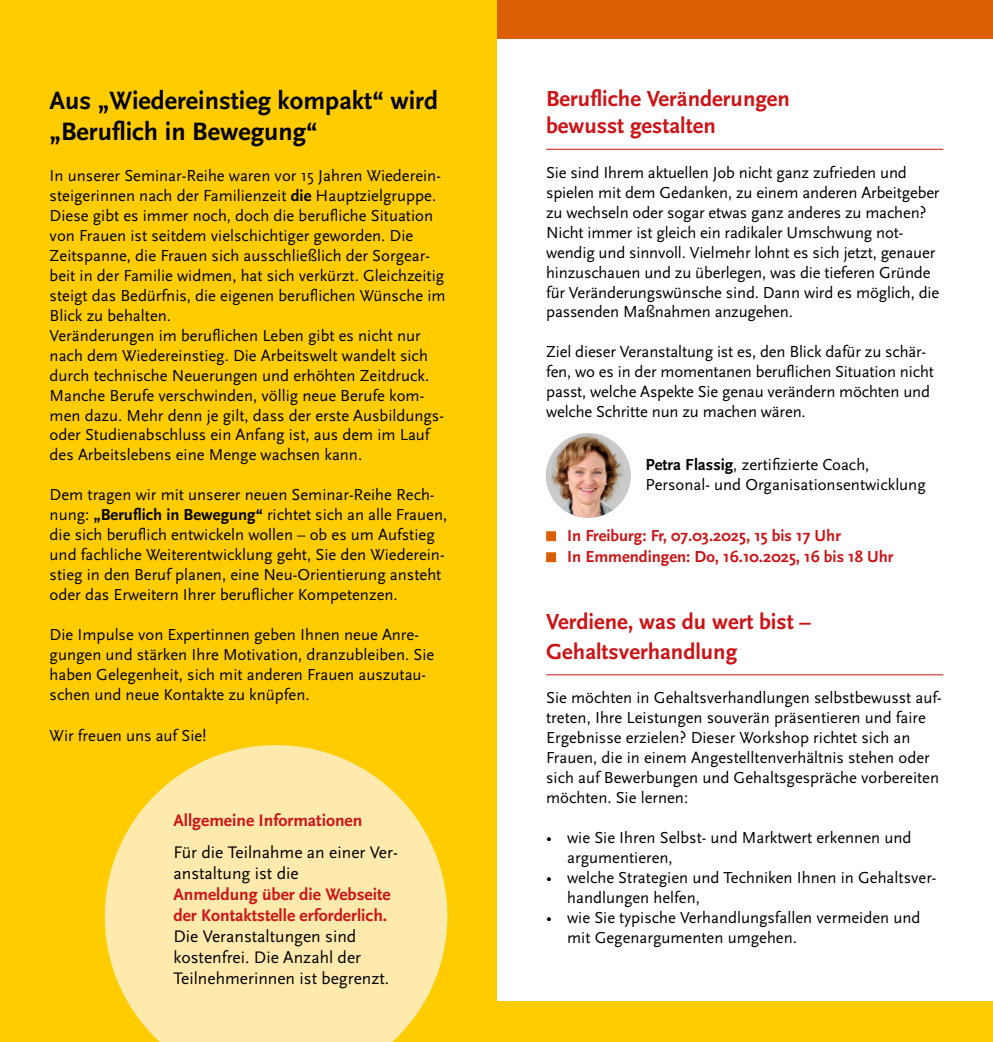
<style>
.page{position:relative;width:993px;height:1042px;background:#fff}
.page>*{position:absolute;margin:0;border:0;box-sizing:border-box;transform-origin:0 0}
.t1{font:700 26.25px/31.5px "Scala Sans OT";color:#000}
.t2{font:700 22.75px/27.3px "Scala Sans OT";color:#cd1316}
.t3{font:17.5px/21px "Scala Sans OT";color:#000}
.t4{font:700 17.5px/21px "Scala Sans OT";color:#cd1316}
.t5{font:16.62px/19.9px "Scala Sans OT";color:#000}
.t6{font:700 16.62px/21px "Scala Sans OT";color:#cd1316}
.s1{font-weight:700}
</style>
<div class="page">
<div style="left:487px;top:1001px;width:505px;height:41px;background:#fc0"></div>
<div style="left:497px;top:0;width:495px;height:39px;background:#da5f02"></div>
<div style="left:0;top:0;width:496px;height:1042px;background:#fc0"></div>
<div style="left:546px;top:531px;width:10px;height:10px;background:#da5f02;border:2px solid #da5f02"></div>
<div style="left:546px;top:552px;width:10px;height:10px;background:#da5f02;border:2px solid #da5f02"></div>
<hr style="left:546px;top:149px;width:397px;height:1px;background:#cd1316">
<hr style="left:546px;top:674px;width:397px;height:1px;background:#cd1316">
<img style="left:546px;top:433px;width:84px;height:85px;border-radius:42px">
<svg style="left:105px;top:745px;width:342px;height:297px;fill:#ffeaad"></svg>
<h1 class="t1" style="left:50px;top:84px;width:390px">Aus „Wiedereinstieg kompakt“ wird „Beruflich in Bewegung“</h1>
<p class="t5" style="left:50px;top:166px;width:397px">In unserer Seminar-Reihe waren vor 15 Jahren Wiederein&shy;steigerinnen nach der Familienzeit <span class="s1">die</span> Hauptzielgruppe.<br>Diese gibt es immer noch, doch die berufliche Situation von Frauen ist seitdem vielschichtiger geworden. Die Zeitspanne, die Frauen sich ausschließlich der Sorgear&shy;beit in der Familie widmen, hat sich verkürzt. Gleichzeitig steigt das Bedürfnis, die eigenen beruflichen Wünsche im Blick zu behalten.<br>Veränderungen im beruflichen Leben gibt es nicht nur nach dem Wiedereinstieg. Die Arbeitswelt wandelt sich durch technische Neuerungen und erhöhten Zeitdruck.<br>Manche Berufe verschwinden, völlig neue Berufe kom&shy;men dazu. Mehr denn je gilt, dass der erste Ausbildungs&shy;oder Studienabschluss ein Anfang ist, aus dem im Lauf des Arbeitslebens eine Menge wachsen kann.</p>
<p class="t5" style="left:50px;top:485px;width:399px">Dem tragen wir mit unserer neuen Seminar-Reihe Rech&shy;nung: <span class="s1">„Beruflich in Bewegung“</span> richtet sich an alle Frauen, die sich beruflich entwickeln wollen – ob es um Aufstieg und fachliche Weiterentwicklung geht, Sie den Wiederein&shy;stieg in den Beruf planen, eine Neu-Orientierung ansteht oder das Erweitern Ihrer beruflicher Kompetenzen.</p>
<p class="t5" style="left:50px;top:624px;width:386px">Die Impulse von Expertinnen geben Ihnen neue Anre&shy;gungen und stärken Ihre Motivation, dranzubleiben. Sie haben Gelegenheit, sich mit anderen Frauen auszutau&shy;schen und neue Kontakte zu knüpfen.</p>
<p class="t5" style="left:50px;top:725px;width:158px">Wir freuen uns auf Sie!</p>
<p class="t4" style="left:173px;top:810px;width:190px">Allgemeine Informationen</p>
<p class="t3" style="left:173px;top:841px;width:226px">Für die Teilnahme an einer Ver&shy;anstaltung ist die</p>
<p class="t4" style="left:173px;top:883px;width:218px">Anmeldung über die Webseite der Kontaktstelle erforderlich.</p>
<p class="t3" style="left:173px;top:925px;width:217px">Die Veranstaltungen sind kostenfrei. Die Anzahl der<br>Teilnehmerinnen ist begrenzt.</p>
<h2 class="t2" style="left:546px;top:85px;width:245px">Berufliche Veränderungen bewusst gestalten</h2>
<p class="t5" style="left:546px;top:162px;width:395px">Sie sind Ihrem aktuellen Job nicht ganz zufrieden und spielen mit dem Gedanken, zu einem anderen Arbeitgeber zu wechseln oder sogar etwas ganz anderes zu machen?<br>Nicht immer ist gleich ein radikaler Umschwung not&shy;wendig und sinnvoll. Vielmehr lohnt es sich jetzt, genauer hinzuschauen und zu überlegen, was die tieferen Gründe für Veränderungswünsche sind. Dann wird es möglich, die passenden Maßnahmen anzugehen.</p>
<p class="t5" style="left:546px;top:342px;width:389px">Ziel dieser Veranstaltung ist es, den Blick dafür zu schär&shy;fen, wo es in der momentanen beruflichen Situation nicht passt, welche Aspekte Sie genau verändern möchten und welche Schritte nun zu machen wären.</p>
<p class="t5" style="left:645px;top:455px;width:282px"><span class="s1">Petra Flassig</span>, zertifizierte Coach,<br>Personal- und Organisationsentwicklung</p>
<p class="t6" style="left:567px;top:525px;width:328px">In Freiburg: Fr, 07.03.2025, 15 bis 17 Uhr<br>In Emmendingen: Do, 16.10.2025, 16 bis 18 Uhr</p>
<h2 class="t2" style="left:546px;top:607px;width:266px;line-height:29.4px">Verdiene, was du wert bist –<br>Gehaltsverhandlung</h2>
<p class="t5" style="left:546px;top:688px;width:397px">Sie möchten in Gehaltsverhandlungen selbstbewusst auf&shy;treten, Ihre Leistungen souverän präsentieren und faire Ergebnisse erzielen? Dieser Workshop richtet sich an Frauen, die in einem Angestelltenverhältnis stehen oder sich auf Bewerbungen und Gehaltsgespräche vorbereiten möchten. Sie lernen:</p>
<p class="t5" style="left:567px;top:827px;width:346px;text-indent:-21px">• wie Sie Ihren Selbst- und Marktwert erkennen und argumentieren,</p>
<p class="t5" style="left:567px;top:867px;width:371px;text-indent:-21px">• welche Strategien und Techniken Ihnen in Gehaltsver&shy;handlungen helfen,</p>
<p class="t5" style="left:567px;top:907px;width:354px;text-indent:-21px">• wie Sie typische Verhandlungsfallen vermeiden und mit Gegenargumenten umgehen.</p>
</div>
